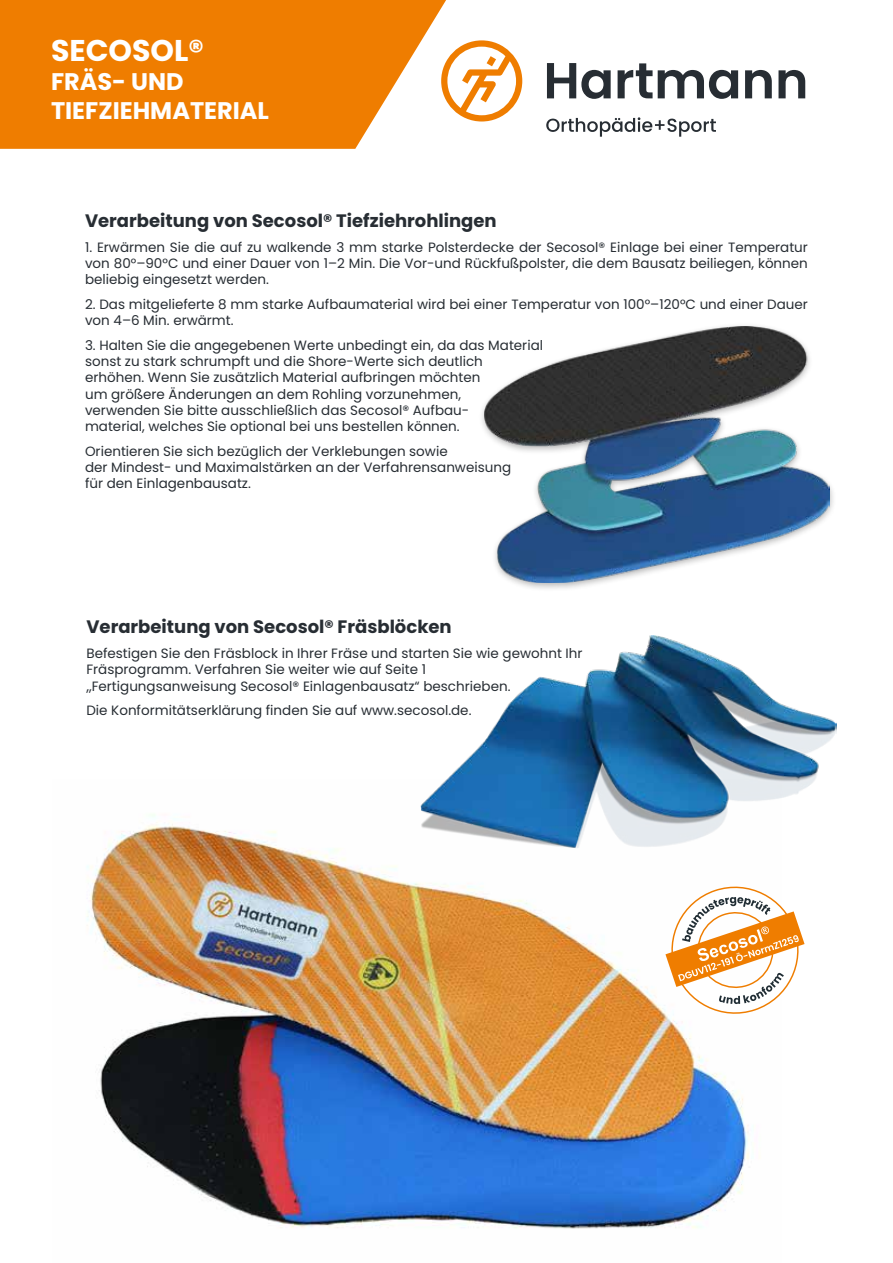
<style>
.page{position:relative;width:893px;height:1263px;background:#fff}
.page>*{position:absolute;margin:0;border:0;box-sizing:border-box;transform-origin:0 0}
.t1{font:700 30px "Poppins";color:#fff}
.t2{font:700 24px/28.8px "Poppins";color:#fff}
.t3{font:700 18px "Poppins";color:#272d33}
.t4{font:13.5px/16.2px "Poppins";color:#272d33}
</style>
<div class="page">
<img style="left:87px;top:805px;width:662px;height:424px">
<svg style="left:664px;top:879px;width:141px;height:142px"></svg>
<svg style="left:0;top:0;width:446px;height:149px;background:#f08918"></svg>
<svg style="left:547px;top:63px;width:64px;height:36px"></svg>
<svg style="left:618px;top:63px;width:120px;height:36px"></svg>
<svg style="left:745px;top:70px;width:27px;height:28px"></svg>
<svg style="left:778px;top:70px;width:27px;height:28px"></svg>
<svg style="left:546px;top:117px;width:170px;height:20px"></svg>
<svg style="left:441px;top:40px;width:81px;height:82px"></svg>
<div style="left:478px;top:322px;width:359px;height:271px;background:#000;opacity:.3"></div>
<img style="left:485px;top:326px;width:344px;height:257px">
<img style="left:421px;top:636px;width:416px;height:212px">
<h1 class="t1" style="left:51px;top:33px;width:154px">SECOSOL®</h1>
<h2 class="t2" style="left:51px;top:67px;width:220px">FRÄS- UND<br>TIEFZIEHMATERIAL</h2>
<h3 class="t3" style="left:85px;top:211px;width:413px">Verarbeitung von Secosol® Tiefziehrohlingen</h3>
<p class="t4" style="left:85px;top:239px;width:724px;text-align:justify">1. Erwärmen Sie die auf zu walkende 3 mm starke Polsterdecke der Secosol® Einlage bei einer Temperatur von 80°–90°C und einer Dauer von 1–2 Min. Die Vor-und Rückfußpolster, die dem Bausatz beiliegen, können beliebig eingesetzt werden.</p>
<p class="t4" style="left:85px;top:296px;width:724px">2. Das mitgelieferte 8 mm starke Aufbaumaterial wird bei einer Temperatur von 100°–120°C und einer Dauer von 4–6 Min. erwärmt.</p>
<p class="t4" style="left:85px;top:337px;width:460px">3. Halten Sie die angegebenen Werte unbedingt ein, da das Material sonst zu stark schrumpft und die Shore-Werte sich deutlich erhöhen. Wenn Sie zusätzlich Material aufbringen möchten<br>um größere Änderungen an dem Rohling vorzunehmen,<br>verwenden Sie bitte ausschließlich das Secosol® Aufbau-<br>material, welches Sie optional bei uns bestellen können.</p>
<p class="t4" style="left:85px;top:443px;width:428px">Orientieren Sie sich bezüglich der Verklebungen sowie<br>der Mindest- und Maximalstärken an der Verfahrensanweisung für den Einlagenbausatz.</p>
<h3 class="t3" style="left:86px;top:617px;width:367px">Verarbeitung von Secosol® Fräsblöcken</h3>
<p class="t4" style="left:86px;top:645px;width:498px">Befestigen Sie den Fräsblock in Ihrer Fräse und starten Sie wie gewohnt Ihr<br>Fräsprogramm. Verfahren Sie weiter wie auf Seite 1<br>„Fertigungsanweisung Secosol® Einlagenbausatz“ beschrieben.</p>
<p class="t4" style="left:86px;top:702px;width:387px">Die Konformitätserklärung finden Sie auf www.secosol.de.</p>
</div>
